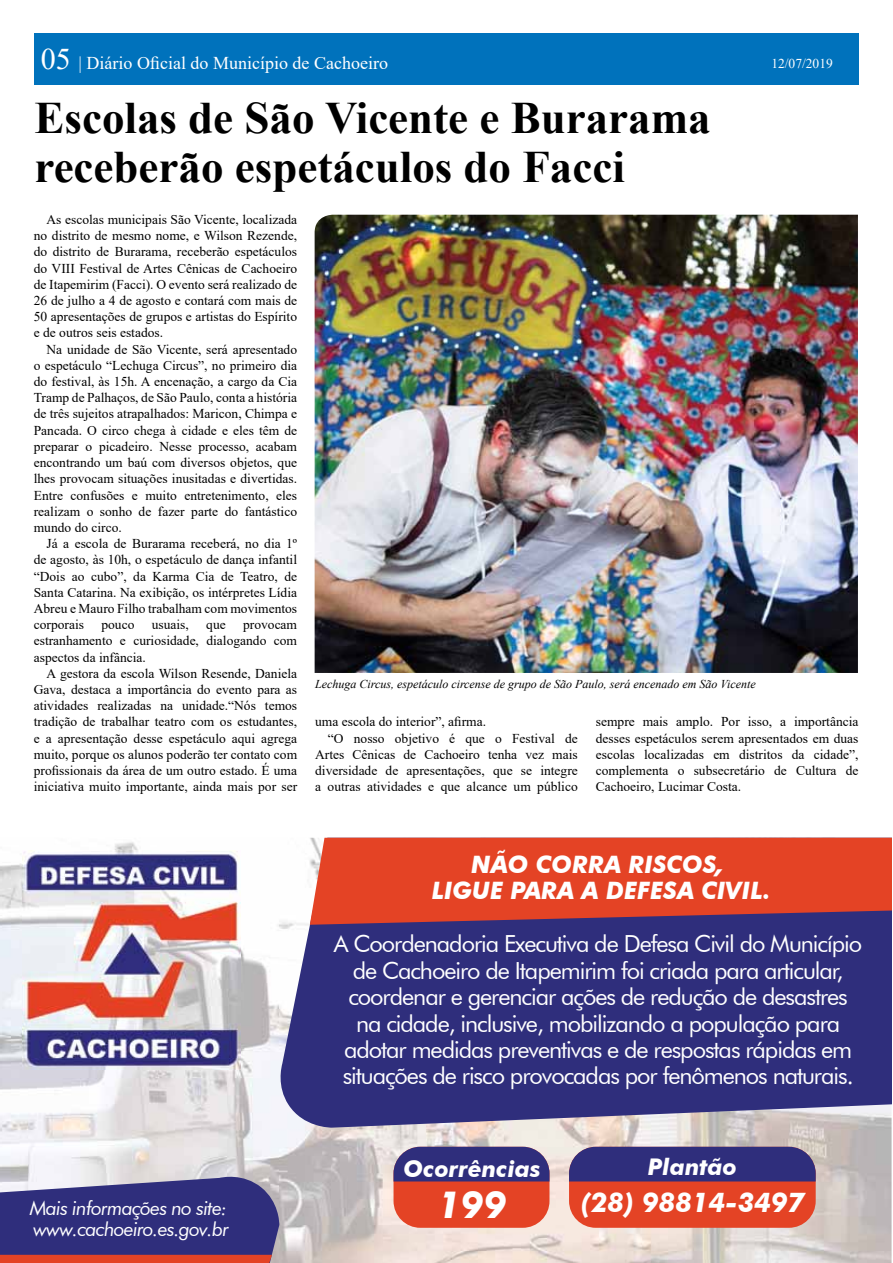
<style>
.page{position:relative;width:893px;height:1263px;background:#fff}
.page>*{position:absolute;margin:0;border:0;box-sizing:border-box;transform-origin:0 0}
.t1{font:700 45px/49.5px "Times New Roman";color:#000}
.t2{font:italic 700 37.5px "Futura BT";color:#fff}
.t3{font:italic 700 27.3px "Futura BT";color:#fff}
.t4{font:italic 700 24px/26.4px "Futura BT";color:#fff;text-align:center}
.t5{font:23.55px/26.4px "Futura BT";letter-spacing:-.045em;color:#fff;text-align:center}
.t6{font:italic 700 22.95px "Futura BT";color:#fff}
.t7{font:italic 19.5px/21px "Futura BT";letter-spacing:-.04em;color:#fff}
.t8{font:18px "Times New Roman";color:#fff}
.t9{font:13.5px/16.2px "Times New Roman";color:#000;text-align:justify}
.t10{font:13.5px "Times New Roman";color:#fff}
.t11{font:italic 12px "Times New Roman";color:#000}
.s1{font-size:30px}
</style>
<div class="page">
<img style="left:315px;top:215px;width:543px;height:458px">
<div style="left:34px;top:34px;width:824px;height:51px;background:#0072bc"></div>
<img style="left:0;top:842px;width:891px;height:421px">
<svg style="left:277px;top:842px;width:615px;height:286px;background:#424086"></svg>
<svg style="left:310px;top:838px;width:582px;height:87px;background:#d5442f"></svg>
<div style="left:393px;top:1147px;width:156px;height:81px;background:#e44325;border-radius:27px"></div>
<div style="left:393px;top:1147px;width:156px;height:34px;background:#2f2e7c"></div>
<div style="left:569px;top:1147px;width:247px;height:81px;background:#e44325;border-radius:27px"></div>
<div style="left:569px;top:1147px;width:247px;height:34px;background:#2f2e7c"></div>
<img style="left:23px;top:851px;width:218px;height:218px">
<svg style="left:0;top:1173px;width:279px;height:90px;background:#574881"></svg>
<h3 class="t8" style="left:41px;top:50px;width:349px"><span class="s1">05</span> | Diário Oficial do Município de Cachoeiro</h3>
<p class="t10" style="left:771px;top:54px;width:63px">12/07/2019</p>
<h1 class="t1" style="left:34px;top:91px;width:678px">Escolas de São Vicente e Burarama receberão espetáculos do Facci</h1>
<p class="t9" style="left:34px;top:211px;width:265px;text-indent:13px">As escolas municipais São Vicente, localizada no distrito de mesmo nome, e Wilson Rezende, do distrito de Burarama, receberão espetáculos do VIII Festival de Artes Cênicas de Cachoeiro de Itapemirim (Facci). O evento será realizado de 26 de julho a 4 de agosto e contará com mais de 50 apresentações de grupos e artistas do Espírito e de outros seis estados.</p>
<p class="t9" style="left:34px;top:341px;width:265px;text-indent:13px">Na unidade de São Vicente, será apresentado o espetáculo “Lechuga Circus”, no primeiro dia do festival, às 15h. A encenação, a cargo da Cia Tramp de Palhaços, de São Paulo, conta a história de três sujeitos atrapalhados: Maricon, Chimpa e Pancada. O circo chega à cidade e eles têm de preparar o picadeiro. Nesse processo, acabam encontrando um baú com diversos objetos, que lhes provocam situações inusitadas e divertidas.<br>Entre confusões e muito entretenimento, eles realizam o sonho de fazer parte do fantástico mundo do circo.</p>
<p class="t9" style="left:34px;top:535px;width:265px;text-indent:13px">Já a escola de Burarama receberá, no dia 1º de agosto, às 10h, o espetáculo de dança infantil “Dois ao cubo”, da Karma Cia de Teatro, de Santa Catarina. Na exibição, os intérpretes Lídia Abreu e Mauro Filho trabalham com movimentos corporais</p>
<p class="t9" style="left:101px;top:616px;width:34px">pouco</p>
<p class="t9" style="left:152px;top:616px;width:39px">usuais,</p>
<p class="t9" style="left:206px;top:616px;width:21px">que</p>
<p class="t9" style="left:34px;top:616px;width:265px;text-indent:209px">provocam estranhamento e curiosidade, dialogando com aspectos da infância.</p>
<p class="t9" style="left:34px;top:665px;width:265px;text-indent:13px">A gestora da escola Wilson Resende, Daniela Gava, destaca a importância do evento para as atividades realizadas na unidade.“Nós temos tradição de trabalhar teatro com os estudantes, e a apresentação desse espetáculo aqui agrega muito, porque os alunos poderão ter contato com profissionais da área de um outro estado. É uma iniciativa muito importante, ainda mais por ser</p>
<p class="t11" style="left:315px;top:675px;width:442px">Lechuga Circus, espetáculo circense de grupo de São Paulo, será encenado em São Vicente</p>
<p class="t9" style="left:315px;top:713px;width:172px">uma escola do interior”, afirma.</p>
<p class="t9" style="left:328px;top:729px;width:251px">“O nosso objetivo é que o Festival de</p>
<p class="t9" style="left:315px;top:746px;width:264px">Artes Cênicas de Cachoeiro tenha vez mais</p>
<p class="t9" style="left:315px;top:762px;width:264px">diversidade de apresentações, que se integre</p>
<p class="t9" style="left:315px;top:778px;width:264px">a outras atividades e que alcance um público</p>
<p class="t9" style="left:596px;top:713px;width:264px">sempre mais amplo. Por isso, a importância desses espetáculos serem apresentados em duas escolas localizadas em distritos da cidade”, complementa o subsecretário de Cultura de Cachoeiro, Lucimar Costa.</p>
<h3 class="t4" style="left:432px;top:851px;width:340px">NÃO CORRA RISCOS,<br>LIGUE PARA A DEFESA CIVIL.</h3>
<p class="t5" style="left:334px;top:931px;width:530px">A Coordenadoria Executiva de Defesa Civil do Município de Cachoeiro de Itapemirim foi criada para articular, coordenar e gerenciar ações de redução de desastres na cidade, inclusive, mobilizando a população para adotar medidas preventivas e de respostas rápidas em situações de risco provocadas por fenômenos naturais.</p>
<h3 class="t7" style="left:30px;top:1198px;width:201px">Mais informações no site: www.cachoeiro.es.gov.br</h3>
<h3 class="t6" style="left:403px;top:1155px;width:139px">Ocorrências</h3>
<h2 class="t2" style="left:438px;top:1182px;width:70px">199</h2>
<h3 class="t6" style="left:648px;top:1153px;width:91px">Plantão</h3>
<h3 class="t3" style="left:581px;top:1186px;width:225px">(28) 98814-3497</h3>
</div>
